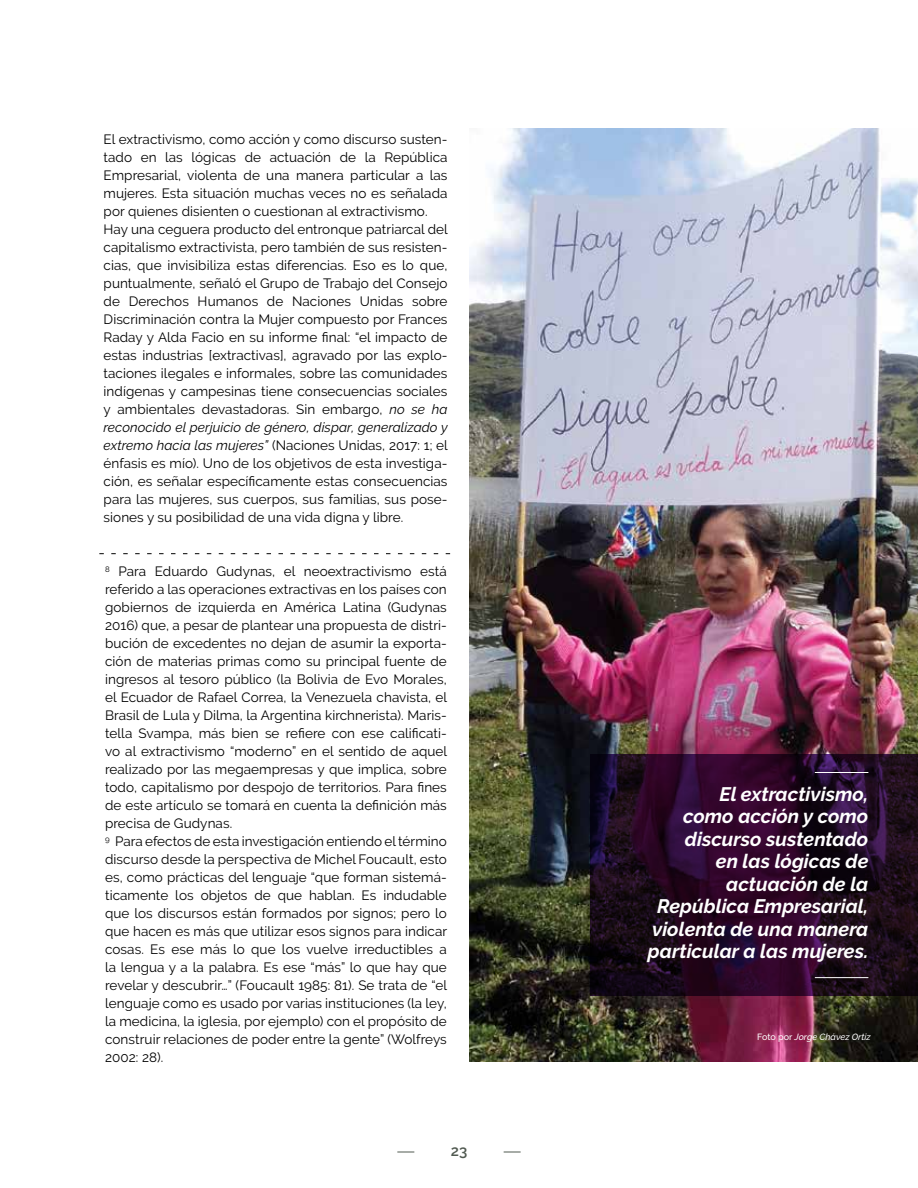
<style>
.page{position:relative;width:918px;height:1188px;background:#fff}
.page>*{position:absolute;margin:0;border:0;box-sizing:border-box;transform-origin:0 0}
.t1{font:italic 700 19.5px/22.5px "Raleway";color:#fff;text-align:right}
.t2{font:600 15px "Raleway";color:#515a51}
.t3{font:13.5px/18px "Raleway";letter-spacing:.005em;color:#000}
.t4{font:italic 500 9px "Raleway";color:#fff}
.s1{font-style:italic}
.s2{font-style:normal}
</style>
<div class="page">
<img style="left:470px;top:128px;width:448px;height:934px">
<svg style="left:590px;top:754px;width:328px;height:242px;background:#230922"></svg>
<hr style="left:815px;top:772px;width:53px;height:1px;background:#fff">
<hr style="left:815px;top:977px;width:53px;height:1px;background:#fff">
<svg style="left:397px;top:1152px;width:17px;height:1px"></svg>
<svg style="left:504px;top:1152px;width:17px;height:1px"></svg>
<svg style="left:99px;top:553px;width:351px;height:1px"></svg>
<p class="t3" style="left:104px;top:130px;width:346px">El extractivismo, como acción y como discurso susten&shy;tado en las lógicas de actuación de la República Empresarial, violenta de una manera particular a las mujeres. Esta situación muchas veces no es señalada por quienes disienten o cuestionan al extractivismo.<br>Hay una ceguera producto del entronque patriarcal del capitalismo extractivista, pero también de sus resisten&shy;cias, que invisibiliza estas diferencias. Eso es lo que, puntualmente, señaló el Grupo de Trabajo del Consejo de Derechos Humanos de Naciones Unidas sobre Discriminación contra la Mujer compuesto por Frances Raday y Alda Facio en su informe final: “el impacto de estas industrias [extractivas], agravado por las explo&shy;taciones ilegales e informales, sobre las comunidades indígenas y campesinas tiene consecuencias sociales y ambientales devastadoras. Sin embargo, <span class="s1">no se ha reconocido el perjuicio de género, dispar, generalizado y extremo hacia las mujeres”</span> (Naciones Unidas, 2017: 1; el énfasis es mío). Uno de los objetivos de esta investiga&shy;ción, es señalar específicamente estas consecuencias para las mujeres, sus cuerpos, sus familias, sus pose&shy;siones y su posibilidad de una vida digna y libre.</p>
<p class="t3" style="left:105px;top:562px;width:344px"><sup>8</sup> Para Eduardo Gudynas, el neoextractivismo está referido a las operaciones extractivas en los países con gobiernos de izquierda en América Latina (Gudynas 2016) que, a pesar de plantear una propuesta de distri&shy;bución de excedentes no dejan de asumir la exporta&shy;ción de materias primas como su principal fuente de ingresos al tesoro público (la Bolivia de Evo Morales, el Ecuador de Rafael Correa, la Venezuela chavista, el Brasil de Lula y Dilma, la Argentina kirchnerista). Maris&shy;tella Svampa, más bien se refiere con ese calificati&shy;vo al extractivismo “moderno” en el sentido de aquel realizado por las megaempresas y que implica, sobre todo, capitalismo por despojo de territorios. Para fines de este artículo se tomará en cuenta la definición más precisa de Gudynas.<br><sup>9</sup> Para efectos de esta investigación entiendo el término discurso desde la perspectiva de Michel Foucault, esto es, como prácticas del lenguaje “que forman sistemá&shy;ticamente los objetos de que hablan. Es indudable que los discursos están formados por signos; pero lo que hacen es más que utilizar esos signos para indicar cosas. Es ese más lo que los vuelve irreductibles a la lengua y a la palabra. Es ese “más” lo que hay que revelar y descubrir…” (Foucault 1985: 81). Se trata de “el lenguaje como es usado por varias instituciones (la ley, la medicina, la iglesia, por ejemplo) con el propósito de construir relaciones de poder entre la gente” (Wolfreys 2002: 28).</p>
<p class="t2" style="left:451px;top:1143px;width:18px">23</p>
<h1 class="t1" style="left:648px;top:783px;width:222px">El extractivismo,<br>como acción y como discurso sustentado<br>en las lógicas de actuación de la<br>República Empresarial, violenta de una manera particular a las mujeres.</h1>
<p class="t4" style="left:757px;top:1032px;width:115px"><span class="s2">Foto por</span> Jorge Chávez Ortiz</p>
</div>
